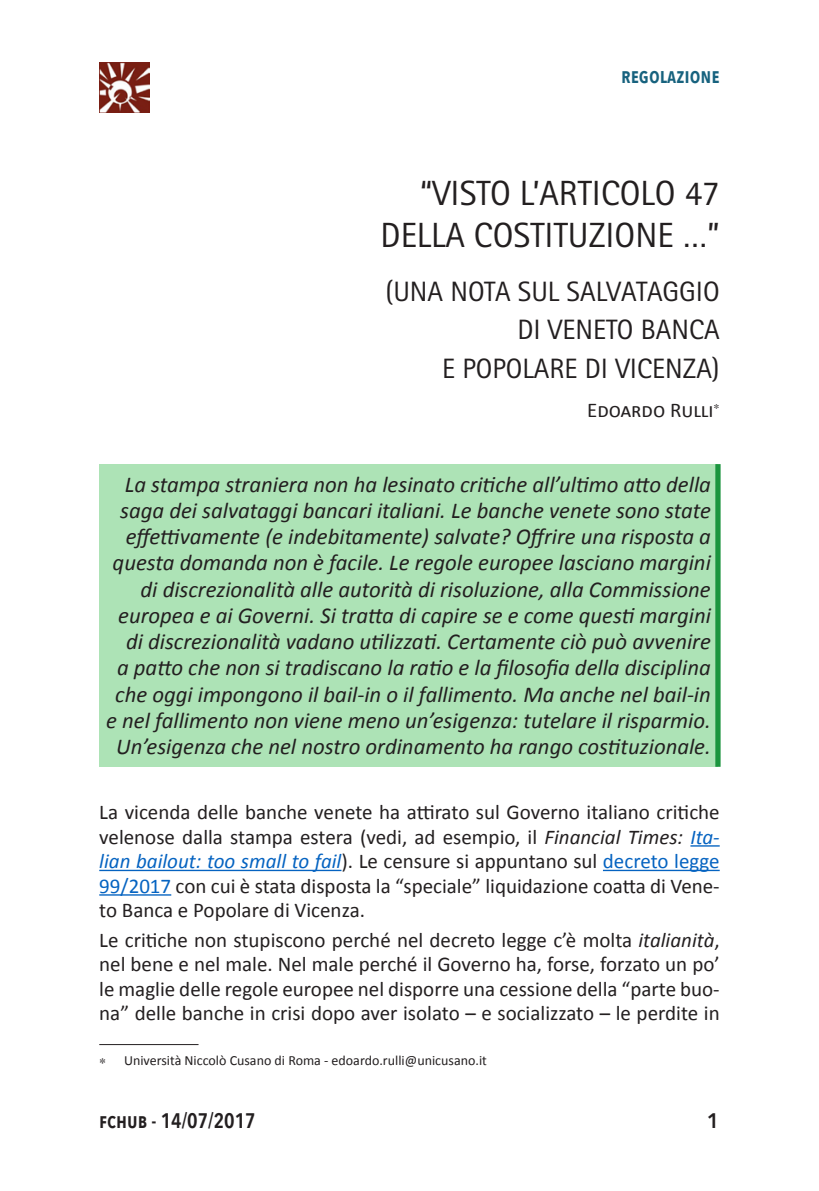
<style>
.page{position:relative;width:819px;height:1191px;background:#fff}
.page>*{position:absolute;margin:0;border:0;box-sizing:border-box;transform-origin:0 0}
.Titolo_capitolo{font:35px/42px "Rotis Sans Serif";color:#231f20;text-align:right}
.Titolo_capitolo-2{font:28px/38.5px "Rotis Sans Serif";color:#231f20;text-align:right}
.t1{font:italic 22.75px/26.2px "Calibri";color:#231f20;text-align:right}
.Autore{font:21px/24.5px "Calibri";color:#231f20;text-align:justify}
.t2{font:600 21px "Avenir Next Condensed";color:#231f20}
.t3{font:600 21px "Avenir Next Condensed";color:#17627e}
.t4{font:600 21px "Avenir Next";color:#231f20}
.Nota_apertura{font:14px "Calibri";color:#231f20}
.s1{font-style:italic}
.s2{font-style:italic;color:#0563c1}
.s3{color:#0563c1}
</style>
<div class="page">
<img style="left:99px;top:62px;width:50px;height:50px">
<svg style="left:690px;top:845px;width:29px;height:1px"></svg>
<hr style="left:99px;top:869px;width:242px;height:2px;background:#0563c1">
<hr style="left:603px;top:869px;width:116px;height:2px;background:#0563c1">
<hr style="left:99px;top:894px;width:72px;height:1px;background:#0563c1">
<div style="left:99px;top:464px;width:619px;height:303px;background:#ade3b6"></div>
<div style="left:715px;top:464px;width:5px;height:303px;background:#1b953e"></div>
<hr style="left:99px;top:1044px;width:99px;height:1px;background:#231f20">
<p class="t3" style="left:621px;top:58px;width:100px">regolazione</p>
<p class="Titolo_capitolo" style="left:380px;top:172px;width:340px">“VISTO L’ARTICOLO 47<br>DELLA COSTITUZIONE …”</p>
<p class="Titolo_capitolo-2" style="left:385px;top:272px;width:335px">(UNA NOTA SUL SALVATAGGIO<br>DI VENETO BANCA<br>E POPOLARE DI VICENZA)</p>
<p class="Autore" style="left:587px;top:398px;width:128px">Edoardo Rulli</p>
<p class="t1" style="left:106px;top:470px;width:606px">La stampa straniera non ha lesinato critiche all’ultimo atto della saga dei salvataggi bancari italiani. Le banche venete sono state effettivamente (e indebitamente) salvate? Offrire una risposta a questa domanda non è facile. Le regole europee lasciano margini di discrezionalità alle autorità di risoluzione, alla Commissione europea e ai Governi. Si tratta di capire se e come questi margini di discrezionalità vadano utilizzati. Certamente ciò può avvenire<br>a patto che non si tradiscano la ratio e la filosofia della disciplina che oggi impongono il bail-in o il fallimento. Ma anche nel bail-in e nel fallimento non viene meno un’esigenza: tutelare il risparmio.<br>Un’esigenza che nel nostro ordinamento ha rango costituzionale.</p>
<p class="Autore" style="left:99px;top:800px;width:622px">La vicenda delle banche venete ha attirato sul Governo italiano critiche velenose dalla stampa estera (vedi, ad esempio, il <span class="s1">Financial Times:</span> <span class="s2">Ita&shy;lian bailout: too small to fail</span>). Le censure si appuntano sul <span class="s3">decreto legge 99/2017</span> con cui è stata disposta la “speciale” liquidazione coatta di Vene&shy;to Banca e Popolare di Vicenza.</p>
<p class="Autore" style="left:99px;top:927px;width:622px">Le critiche non stupiscono perché nel decreto legge c’è molta <span class="s1">italianità</span>, nel bene e nel male. Nel male perché il Governo ha, forse, forzato un po’ le maglie delle regole europee nel disporre una cessione della “parte buo&shy;na” delle banche in crisi dopo aver isolato – e socializzato – le perdite in</p>
<p class="Nota_apertura" style="left:124px;top:1051px;width:364px">Università Niccolò Cusano di Roma - edoardo.rulli@unicusano.it</p>
<p class="t2" style="left:99px;top:1102px;width:158px">fchub - 14/07/2017</p>
<p class="t4" style="left:706px;top:1102px;width:14px">1</p>
</div>
